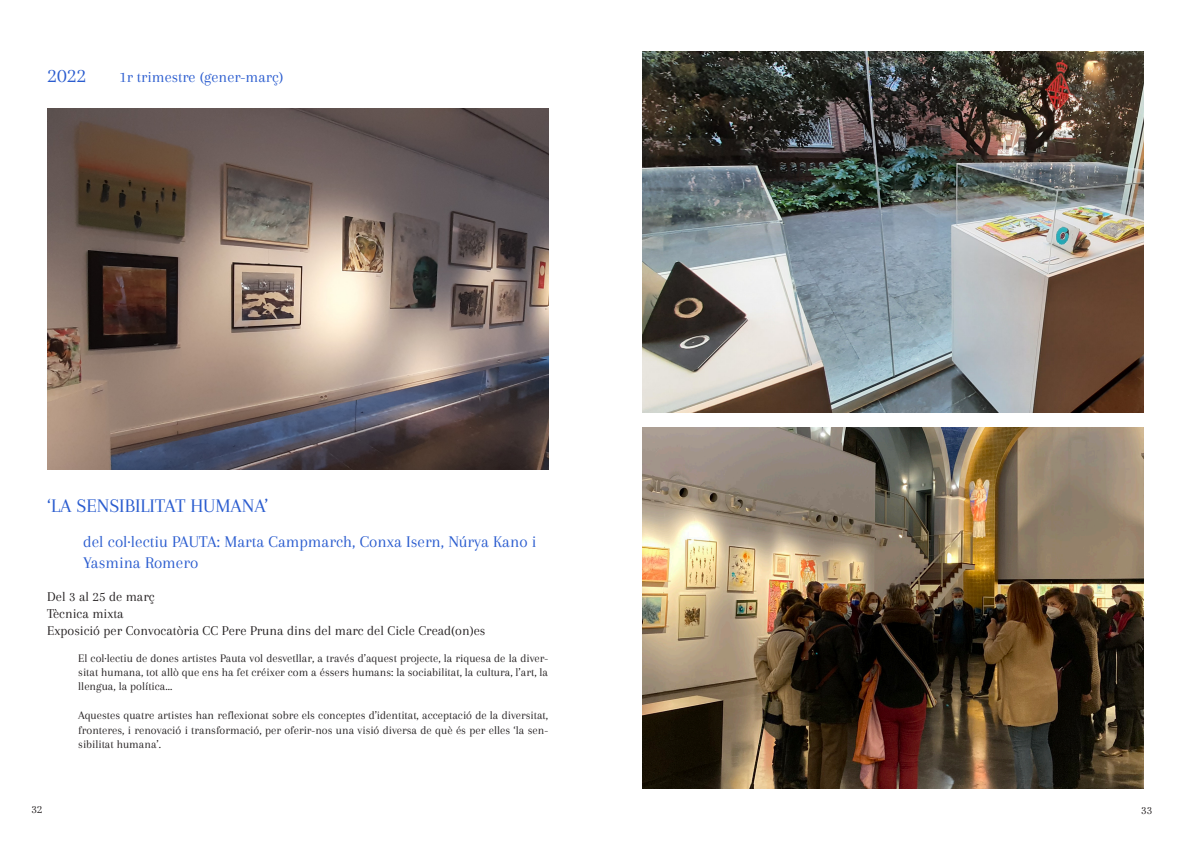
<style>
.page{position:relative;width:1191px;height:842px;background:#fff}
.page>*{position:absolute;margin:0;border:0;box-sizing:border-box;transform-origin:0 0}
.t1{font:21px "Arapey";color:#2a5ccf}
.t2{font:20px "Arapey";color:#2a5ccf}
.t3{font:17px/20.4px "Arapey";color:#2a5ccf}
.t4{font:16px "Arapey";color:#2a5ccf}
.t5{font:14px "Arapey";color:#231f20}
.t6{font:12px/14.4px "Arapey";color:#231f20;text-align:justify}
</style>
<div class="page">
<img style="left:47px;top:109px;width:501px;height:361px">
<img style="left:643px;top:52px;width:500px;height:361px">
<img style="left:643px;top:428px;width:500px;height:361px">
<p class="t1" style="left:47px;top:64px;width:40px">2022</p>
<p class="t4" style="left:119px;top:68px;width:165px">1r trimestre (gener-març)</p>
<p class="t2" style="left:47px;top:495px;width:222px">‘LA SENSIBILITAT HUMANA’</p>
<p class="t3" style="left:83px;top:531px;width:455px">del col·lectiu PAUTA: Marta Campmarch, Conxa Isern, Núrya Kano i<br>Yasmina Romero</p>
<p class="t5" style="left:47px;top:589px;width:109px">Del 3 al 25 de març</p>
<p class="t5" style="left:47px;top:606px;width:78px">Tècnica mixta</p>
<p class="t5" style="left:47px;top:622px;width:440px">Exposició per Convocatòria CC Pere Pruna dins del marc del Cicle Cread(on)es</p>
<p class="t6" style="left:78px;top:650px;width:471px">El col·lectiu de dones artistes Pauta vol desvetllar, a través d’aquest projecte, la riquesa de la diver&shy;sitat humana, tot allò que ens ha fet créixer com a éssers humans: la sociabilitat, la cultura, l’art, la llengua, la política...</p>
<p class="t6" style="left:78px;top:708px;width:471px">Aquestes quatre artistes han reflexionat sobre els conceptes d’identitat, acceptació de la diversitat, fronteres, i renovació i transformació, per oferir-nos una visió diversa de què és per elles ‘la sen&shy;sibilitat humana’.</p>
<p class="t6" style="left:31px;top:802px;width:13px">32</p>
<p class="t6" style="left:1141px;top:803px;width:13px">33</p>
</div>
